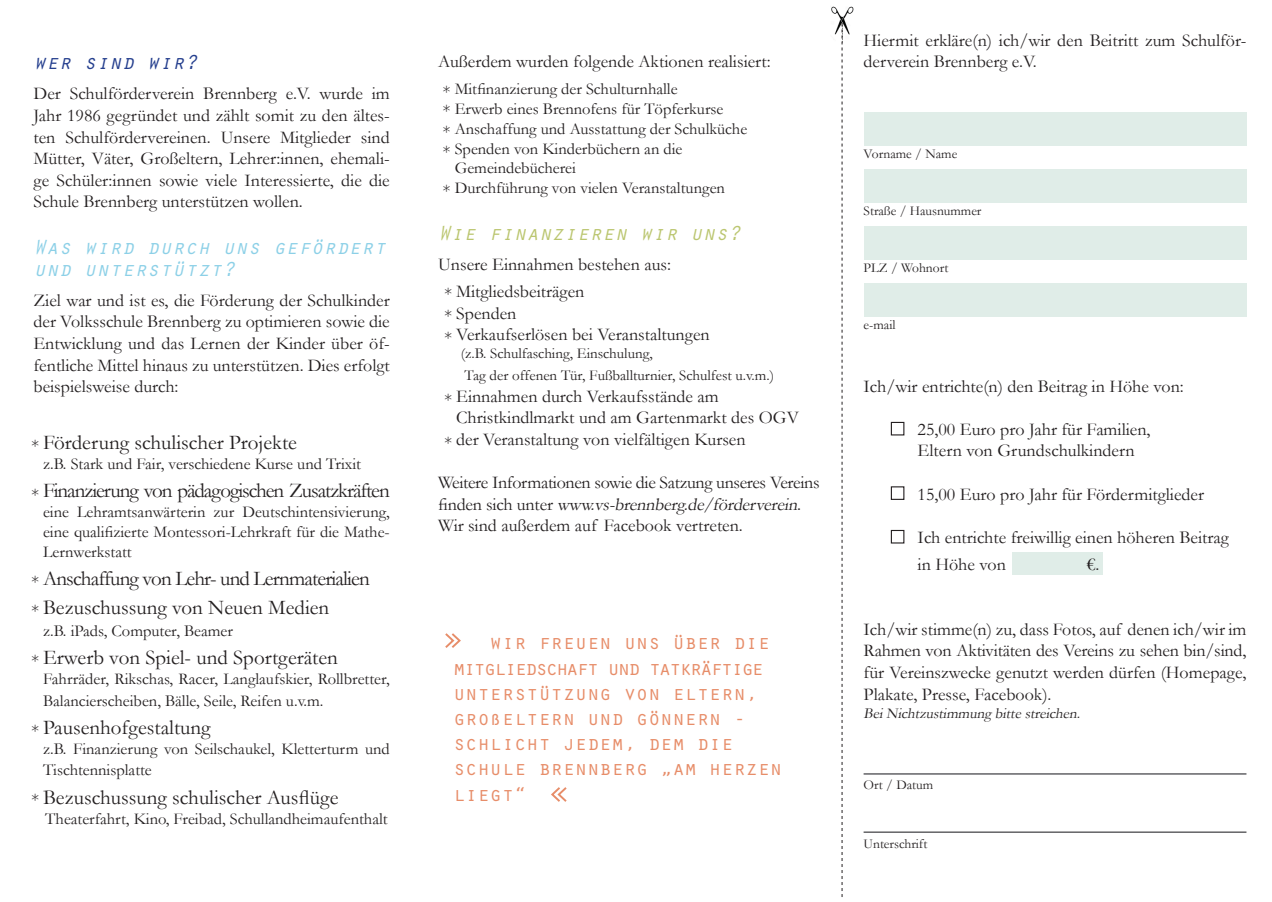
<style>
.page{position:relative;width:1272px;height:902px;background:#fff}
.page>*{position:absolute;margin:0;border:0;box-sizing:border-box;transform-origin:0 0}
.t1{font:21px/25.2px "Orator Std";letter-spacing:-.02em;color:#e78d69}
.t2{font:21px "Garamond";color:#231f20}
.t3{font:21px/28.5px "Garamond";letter-spacing:-.04em;color:#231f20}
.t4{font:21px "Garamond";letter-spacing:-.05em;color:#231f20}
.t5{font:italic 21px/21.6px "Orator Std";color:#8cd0e7}
.t6{font:italic 21px "Orator Std";color:#bbc670}
.t7{font:italic 21px "Orator Std";color:#253f8e}
.t8{font:18px/21.6px "Garamond";color:#231f20;text-align:justify}
.t9{font:18px/21.6px "Garamond";letter-spacing:-.02em;color:#231f20}
.t10{font:16.5px/19.8px "Garamond";color:#231f20}
.t11{font:15px "Garamond";color:#231f20}
.t12{font:italic 15px "Garamond";color:#231f20}
.t13{font:13.5px "Garamond";color:#231f20}
.s1{font-style:italic}
</style>
<div class="page">
<svg style="left:445px;top:633px;width:16px;height:15px"></svg>
<svg style="left:551px;top:787px;width:16px;height:15px"></svg>
<img style="left:831px;top:6px;width:23px;height:36px">
<svg style="left:841px;top:23px;width:1px;height:874px"></svg>
<div style="left:1012px;top:552px;width:90px;height:23px;background:#e0ede8"></div>
<div style="left:863px;top:112px;width:383px;height:34px;background:#e0ede8"></div>
<div style="left:863px;top:169px;width:383px;height:34px;background:#e0ede8"></div>
<div style="left:863px;top:226px;width:383px;height:34px;background:#e0ede8"></div>
<div style="left:863px;top:284px;width:383px;height:33px;background:#e0ede8"></div>
<hr style="left:863px;top:773px;width:383px;height:1px;background:#636366">
<hr style="left:863px;top:831px;width:383px;height:1px;background:#636366">
<div style="left:890px;top:422px;width:14px;height:13px;border:1px solid #231f20"></div>
<div style="left:890px;top:486px;width:14px;height:14px;border:1px solid #231f20"></div>
<div style="left:890px;top:530px;width:14px;height:13px;border:1px solid #231f20"></div>
<p class="t7" style="left:33px;top:47px;width:165px">wer sind wir?</p>
<p class="t8" style="left:33px;top:83px;width:358px">Der Schulförderverein Brennberg e.V. wurde im Jahr 1986 gegründet und zählt somit zu den ältes&shy;ten Schulfördervereinen. Unsere Mitglieder sind Mütter, Väter, Großeltern, Lehrer:innen, ehemali&shy;ge Schüler:innen sowie viele Interessierte, die die Schule Brennberg unterstützen wollen.</p>
<p class="t5" style="left:33px;top:235px;width:354px">Was wird durch uns gefördert und unterstützt?</p>
<p class="t8" style="left:33px;top:289px;width:358px">Ziel war und ist es, die Förderung der Schulkinder der Volksschule Brennberg zu optimieren sowie die Entwicklung und das Lernen der Kinder über öf&shy;fentliche Mittel hinaus zu unterstützen. Dies erfolgt beispielsweise durch:</p>
<p class="t2" style="left:43px;top:430px;width:255px">Förderung schulischer Projekte</p>
<p class="t10" style="left:43px;top:453px;width:319px">z.B. Stark und Fair, verschiedene Kurse und Trixit</p>
<p class="t4" style="left:43px;top:478px;width:348px">Finanzierung von pädagogischen Zusatzkräften</p>
<p class="t10" style="left:43px;top:502px;width:348px;text-align:justify">eine Lehramtsanwärterin zur Deutschintensivierung, eine qualifizierte Montessori-Lehrkraft für die Mathe-Lernwerkstatt</p>
<p class="t3" style="left:43px;top:564px;width:328px">Anschaffung von Lehr- und Lernmaterialien<br>Bezuschussung von Neuen Medien</p>
<p class="t10" style="left:43px;top:620px;width:191px">z.B. iPads, Computer, Beamer</p>
<p class="t2" style="left:43px;top:644px;width:296px">Erwerb von Spiel- und Sportgeräten</p>
<p class="t10" style="left:43px;top:667px;width:348px;line-height:21.6px">Fahrräder, Rikschas, Racer, Langlaufskier, Rollbretter,<br>Balancierscheiben, Bälle, Seile, Reifen u.v.m.</p>
<p class="t2" style="left:43px;top:714px;width:169px">Pausenhofgestaltung</p>
<p class="t10" style="left:43px;top:737px;width:348px;line-height:21.6px">z.B. Finanzierung von Seilschaukel, Kletterturm und<br>Tischtennisplatte</p>
<p class="t2" style="left:43px;top:784px;width:297px">Bezuschussung schulischer Ausflüge</p>
<p class="t10" style="left:45px;top:808px;width:344px">Theaterfahrt, Kino, Freibad, Schullandheimaufenthalt</p>
<p class="t8" style="left:31px;top:434px;width:9px">*</p>
<p class="t8" style="left:31px;top:483px;width:9px">*</p>
<p class="t8" style="left:31px;top:570px;width:9px">*</p>
<p class="t8" style="left:31px;top:599px;width:9px">*</p>
<p class="t8" style="left:31px;top:649px;width:9px">*</p>
<p class="t8" style="left:31px;top:719px;width:9px">*</p>
<p class="t8" style="left:31px;top:788px;width:9px">*</p>
<p class="t8" style="left:438px;top:50px;width:334px">Außerdem wurden folgende Aktionen realisiert:</p>
<p class="t10" style="left:454px;top:79px;width:224px">Mitfinanzierung der Schulturnhalle</p>
<p class="t10" style="left:454px;top:99px;width:270px">Erwerb eines Brennofens für Töpferkurse</p>
<p class="t10" style="left:454px;top:118px;width:294px">Anschaffung und Ausstattung der Schulküche</p>
<p class="t10" style="left:454px;top:138px;width:229px">Spenden von Kinderbüchern an die</p>
<p class="t10" style="left:454px;top:158px;width:123px">Gemeindebücherei</p>
<p class="t10" style="left:454px;top:178px;width:272px">Durchführung von vielen Veranstaltungen</p>
<p class="t6" style="left:438px;top:218px;width:304px">Wie finanzieren wir uns?</p>
<p class="t8" style="left:438px;top:253px;width:234px">Unsere Einnahmen bestehen aus:</p>
<p class="t8" style="left:456px;top:280px;width:130px">Mitgliedsbeiträgen</p>
<p class="t8" style="left:456px;top:302px;width:62px">Spenden</p>
<p class="t8" style="left:456px;top:323px;width:255px">Verkaufserlösen bei Veranstaltungen</p>
<p class="t11" style="left:460px;top:344px;width:193px">(z.B. Schulfasching, Einschulung,</p>
<p class="t11" style="left:464px;top:366px;width:311px">Tag der offenen Tür, Fußballturnier, Schulfest u.v.m.)</p>
<p class="t8" style="left:456px;top:385px;width:264px">Einnahmen durch Verkaufsstände am</p>
<p class="t8" style="left:456px;top:406px;width:344px">Christkindlmarkt und am Gartenmarkt des OGV</p>
<p class="t8" style="left:456px;top:428px;width:291px">der Veranstaltung von vielfältigen Kursen</p>
<p class="t9" style="left:438px;top:471px;width:383px">Weitere Informationen sowie die Satzung unseres Vereins fi n d e n s i c h u n t e r <span class="s1">www.vs-brennberg.de/förderverein</span>.<br>Wir sind außerdem auf Facebook vertreten.</p>
<p class="t8" style="left:443px;top:81px;width:9px">*</p>
<p class="t8" style="left:443px;top:99px;width:9px">*</p>
<p class="t8" style="left:443px;top:120px;width:9px">*</p>
<p class="t8" style="left:443px;top:140px;width:9px">*</p>
<p class="t8" style="left:443px;top:179px;width:9px">*</p>
<p class="t8" style="left:444px;top:283px;width:9px">*</p>
<p class="t8" style="left:444px;top:305px;width:9px">*</p>
<p class="t8" style="left:444px;top:327px;width:9px">*</p>
<p class="t8" style="left:444px;top:388px;width:9px">*</p>
<p class="t8" style="left:444px;top:431px;width:9px">*</p>
<p class="t1" style="left:453px;top:628px;width:331px;text-indent:37px">wir freuen uns über die mitgliedschaft und tatkräftige unterstützung von eltern, großeltern und gönnern - schlicht jedem, dem die schule brennberg „am herzen liegt“</p>
<p class="t8" style="left:863px;top:29px;width:384px">Hiermit erkläre(n) ich/wir den Beitritt zum Schulför&shy;derverein Brennberg e.V.</p>
<p class="t13" style="left:863px;top:145px;width:95px">Vorname / Name</p>
<p class="t13" style="left:863px;top:202px;width:119px">Straße / Hausnummer</p>
<p class="t13" style="left:863px;top:260px;width:86px">PLZ / Wohnort</p>
<p class="t13" style="left:863px;top:317px;width:33px">e-mail</p>
<p class="t8" style="left:863px;top:375px;width:322px">Ich/wir entrichte(n) den Beitrag in Höhe von:</p>
<p class="t8" style="left:917px;top:418px;width:234px">25,00 Euro pro Jahr für Familien,</p>
<p class="t8" style="left:917px;top:440px;width:218px">Eltern von Grundschulkindern</p>
<p class="t8" style="left:917px;top:483px;width:288px">15,00 Euro pro Jahr für Fördermitglieder</p>
<p class="t8" style="left:917px;top:526px;width:313px">Ich entrichte freiwillig einen höheren Beitrag</p>
<p class="t8" style="left:917px;top:553px;width:90px">in Höhe von</p>
<p class="t8" style="left:1086px;top:553px;width:14px">€.</p>
<p class="t8" style="left:863px;top:618px;width:384px">Ich/wir stimme(n) zu, dass Fotos, auf denen ich/wir im Rahmen von Aktivitäten des Vereins zu sehen bin/sind, für Vereinszwecke genutzt werden dürfen (Homepage, Plakate, Presse, Facebook).</p>
<p class="t12" style="left:863px;top:703px;width:221px">BeiNichtzustimmung bitte streichen.</p>
<p class="t13" style="left:863px;top:776px;width:71px">Ort / Datum</p>
<p class="t13" style="left:863px;top:835px;width:65px">Unterschrift</p>
</div>
